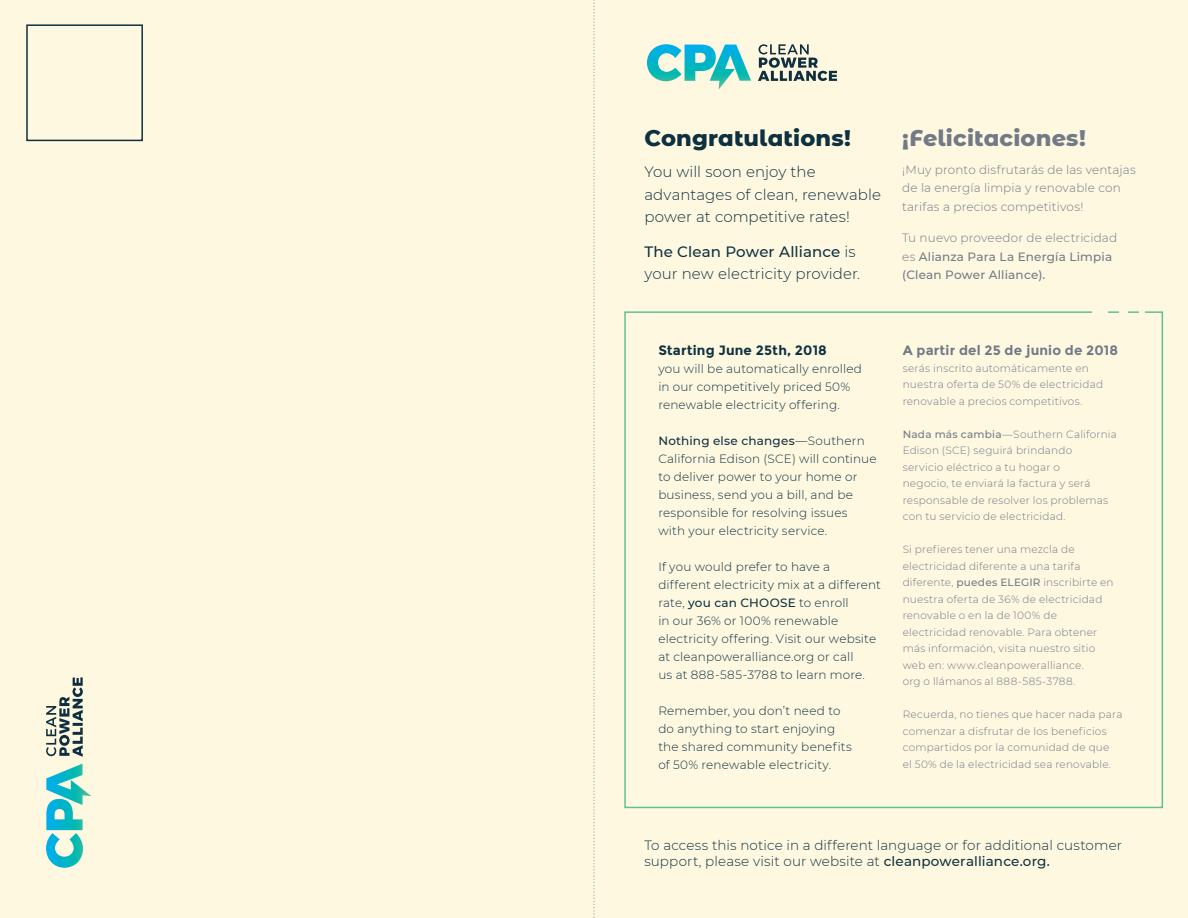
<style>
.page{position:relative;width:1188px;height:918px;background:#fef8e1}
.page>*{position:absolute;margin:0;border:0;box-sizing:border-box;transform-origin:0 0}
.Headlines{font:800 22.5px "Montserrat Alternates";letter-spacing:.005em;color:#0e3140}
.Headlines-2{font:800 22.5px "Montserrat Alternates";letter-spacing:.005em;color:#717a86}
.Subheadlines{font:300 15px/22.5px "Montserrat";letter-spacing:.005em;color:#0e3140}
.t1{font:300 13.5px/16.5px "Montserrat";letter-spacing:.01em;color:#0e3140}
.Body_Titles{font:700 13.5px "Montserrat";letter-spacing:.01em;color:#717a86}
.Body_Titles-2{font:700 13.5px "Montserrat";letter-spacing:.01em;color:#0e3140}
.t2{font:300 12px/18px "Montserrat";letter-spacing:.015em;color:#0e3140}
.Subheadlines-2{font:300 12px/18.8px "Montserrat";letter-spacing:.015em;color:#717a86}
.Subheadlines-3{font:500 12px/18.8px "Montserrat";letter-spacing:.015em;color:#717a86}
.t3{font:300 10.5px/16.5px "Montserrat";letter-spacing:.02em;color:#717a86}
.s1{font-weight:500}
.s2{font-weight:300}
</style>
<div class="page">
<div style="left:624px;top:311px;width:539px;height:497px;border:2px solid #60c08f"></div>
<div style="left:1093px;top:308px;width:15px;height:10px;background:#fef8e1"></div>
<div style="left:1120px;top:308px;width:8px;height:10px;background:#fef8e1"></div>
<div style="left:1139px;top:308px;width:6px;height:10px;background:#fef8e1"></div>
<svg style="left:593px;top:0;width:2px;height:918px"></svg>
<div style="left:26px;top:24px;width:117px;height:117px;border:2px solid #0e3140"></div>
<svg style="left:647px;top:44px;width:104px;height:45px"></svg>
<svg style="left:758px;top:44px;width:79px;height:37px"></svg>
<svg style="left:46px;top:764px;width:45px;height:104px"></svg>
<svg style="left:46px;top:678px;width:37px;height:79px"></svg>
<p class="Headlines" style="left:644px;top:121px;width:208px">Congratulations!</p>
<p class="Subheadlines" style="left:644px;top:160px;width:238px">You will soon enjoy the advantages of clean, renewable power at competitive rates!</p>
<p class="Subheadlines" style="left:644px;top:240px;width:217px"><span class="s1">The Clean Power Alliance</span> is your new electricity provider.</p>
<p class="Headlines-2" style="left:902px;top:121px;width:185px">¡Felicitaciones!</p>
<p class="Subheadlines-2" style="left:902px;top:160px;width:235px">¡Muy pronto disfrutarás de las ventajas de la energía limpia y renovable con tarifas a precios competitivos!</p>
<p class="Subheadlines-3" style="left:902px;top:228px;width:216px"><span class="s2">Tu nuevo proveedor de electricidad es</span> Alianza Para La Energía Limpia (Clean Power Alliance).</p>
<p class="Body_Titles-2" style="left:658px;top:342px;width:170px">Starting June 25th, 2018</p>
<p class="t2" style="left:658px;top:359px;width:205px">you will be automatically enrolled in our competitively priced 50% renewable electricity offering.</p>
<p class="t2" style="left:658px;top:431px;width:220px"><span class="s1">Nothing else changes</span>—Southern California Edison (SCE) will continue to deliver power to your home or business, send you a bill, and be responsible for resolving issues with your electricity service.</p>
<p class="t2" style="left:658px;top:557px;width:224px">If you would prefer to have a different electricity mix at a different rate, <span class="s1">you can CHOOSE</span> to enroll<br>in our 36% or 100% renewable electricity offering. Visit our website at cleanpoweralliance.org or call<br>us at 888-585-3788 to learn more.</p>
<p class="t2" style="left:658px;top:701px;width:195px">Remember, you don’t need to do anything to start enjoying the shared community benefits of 50% renewable electricity.</p>
<p class="Body_Titles" style="left:903px;top:342px;width:217px">A partir del 25 de junio de 2018</p>
<p class="t3" style="left:903px;top:359px;width:202px">serás inscrito automáticamente en nuestra oferta de 50% de electricidad renovable a precios competitivos.</p>
<p class="t3" style="left:903px;top:425px;width:216px"><span class="s1">Nada más cambia</span>—Southern California Edison (SCE) seguirá brindando<br>servicio eléctrico a tu hogar o<br>negocio, te enviará la factura y será responsable de resolver los problemas con tu servicio de electricidad.</p>
<p class="t3" style="left:903px;top:541px;width:213px">Si prefieres tener una mezcla de electricidad diferente a una tarifa diferente, <span class="s1">puedes ELEGIR</span> inscribirte en nuestra oferta de 36% de electricidad renovable o en la de 100% de electricidad renovable. Para obtener más información, visita nuestro sitio web en: www.cleanpoweralliance.<br>org o llámanos al 888-585-3788.</p>
<p class="t3" style="left:903px;top:706px;width:221px">Recuerda, no tienes que hacer nada para comenzar a disfrutar de los beneficios compartidos por la comunidad de que<br>el 50% de la electricidad sea renovable.</p>
<p class="t1" style="left:644px;top:836px;width:479px">To access this notice in a different language or for additional customer support, please visit our website at <span class="s1">cleanpoweralliance.org.</span></p>
</div>
